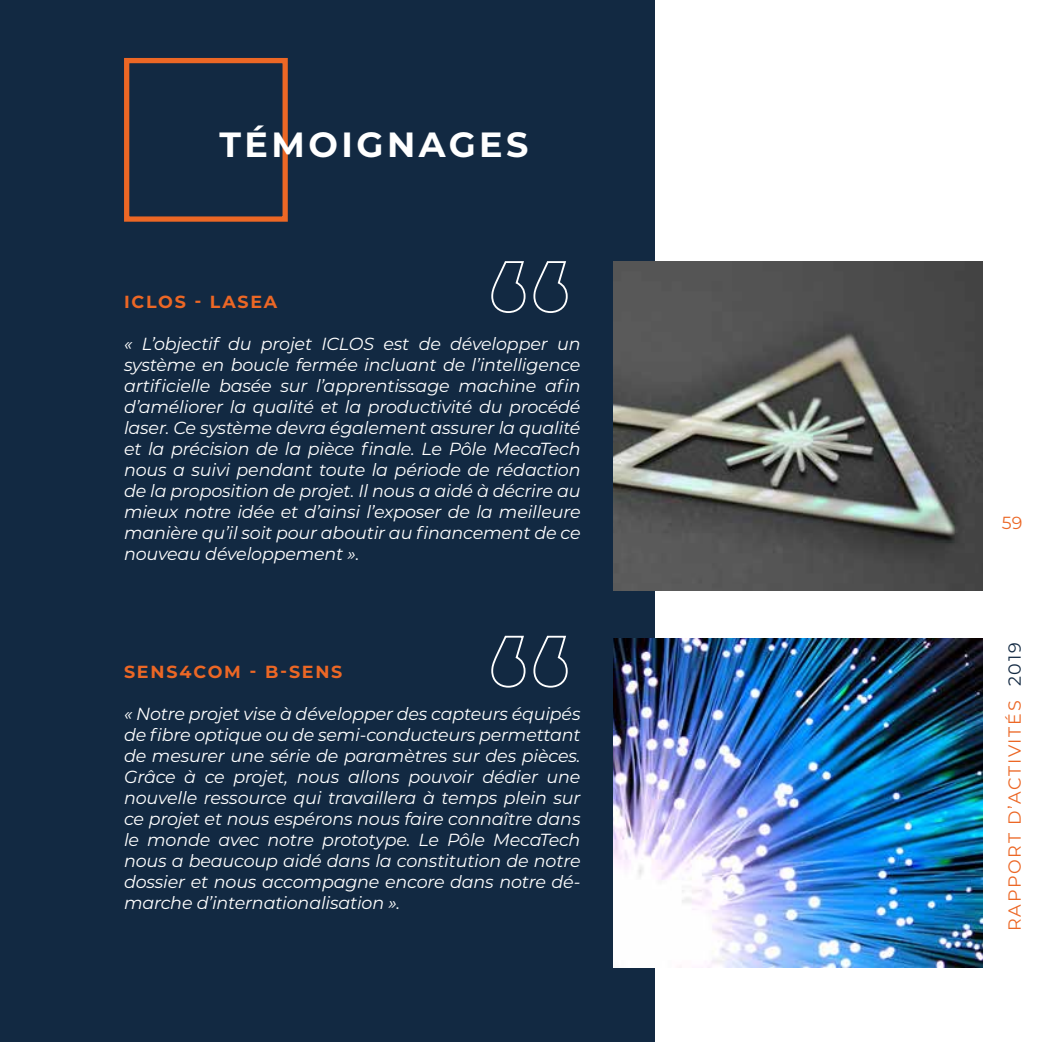
<style>
.page{position:relative;width:1042px;height:1042px;background:#fff}
.page>*{position:absolute;margin:0;border:0;box-sizing:border-box;transform-origin:0 0}
.t1{font:700 35px "Montserrat";letter-spacing:.1em;color:#fff}
.t2{font:italic 17.5px/21px "Montserrat";letter-spacing:-.01em;color:#fff;text-align:justify}
.t3{font:700 17.5px "Montserrat";letter-spacing:.1em;color:#ec6725}
.t4{font:17.5px "Montserrat";letter-spacing:.1em;color:#ec6725}
.s1{color:#122942}
</style>
<div class="page">
<div style="left:1px;top:0;width:654px;height:1042px;background:#122942"></div>
<div style="left:124px;top:58px;width:164px;height:164px;border:5px solid #ec6725"></div>
<img style="left:613px;top:261px;width:369px;height:329px">
<img style="left:613px;top:638px;width:369px;height:329px">
<svg style="left:491px;top:261px;width:35px;height:52px"></svg>
<svg style="left:533px;top:261px;width:35px;height:52px"></svg>
<svg style="left:491px;top:635px;width:35px;height:53px"></svg>
<svg style="left:533px;top:635px;width:35px;height:53px"></svg>
<h1 class="t1" style="left:219px;top:119px;width:311px">TÉMOIGNAGES</h1>
<p class="t3" style="left:124px;top:289px;width:155px">ICLOS - LASEA</p>
<p class="t2" style="left:124px;top:333px;width:458px">« L’objectif du projet ICLOS est de développer un système en boucle fermée incluant de l’intelligence artificielle basée sur l’apprentissage machine afin d’améliorer la qualité et la productivité du procédé laser. Ce système devra également assurer la qualité et la précision de la pièce finale. Le Pôle MecaTech nous a suivi pendant toute la période de rédaction de la proposition de projet. Il nous a aidé à décrire au mieux notre idée et d’ainsi l’exposer de la meilleure manière qu’il soit pour aboutir au financement de ce nouveau développement ».</p>
<p class="t3" style="left:124px;top:659px;width:220px">SENS4COM - B-SENS</p>
<p class="t2" style="left:124px;top:702px;width:458px">« Notre projet vise à développer des capteurs équipés de fibre optique ou de semi-conducteurs permettant de mesurer une série de paramètres sur des pièces.<br>Grâce à ce projet, nous allons pouvoir dédier une nouvelle ressource qui travaillera à temps plein sur ce projet et nous espérons nous faire connaître dans le monde avec notre prototype. Le Pôle MecaTech nous a beaucoup aidé dans la constitution de notre dossier et nous accompagne encore dans notre dé&shy;marche d’internationalisation ».</p>
<p class="t4" style="left:1002px;top:511px;width:22px">59</p>
<p class="t4" style="left:1002px;top:931px;width:290px;rotate:-90deg">RAPPORT D’ACTIVITÉS <span class="s1">2019</span></p>
</div>
